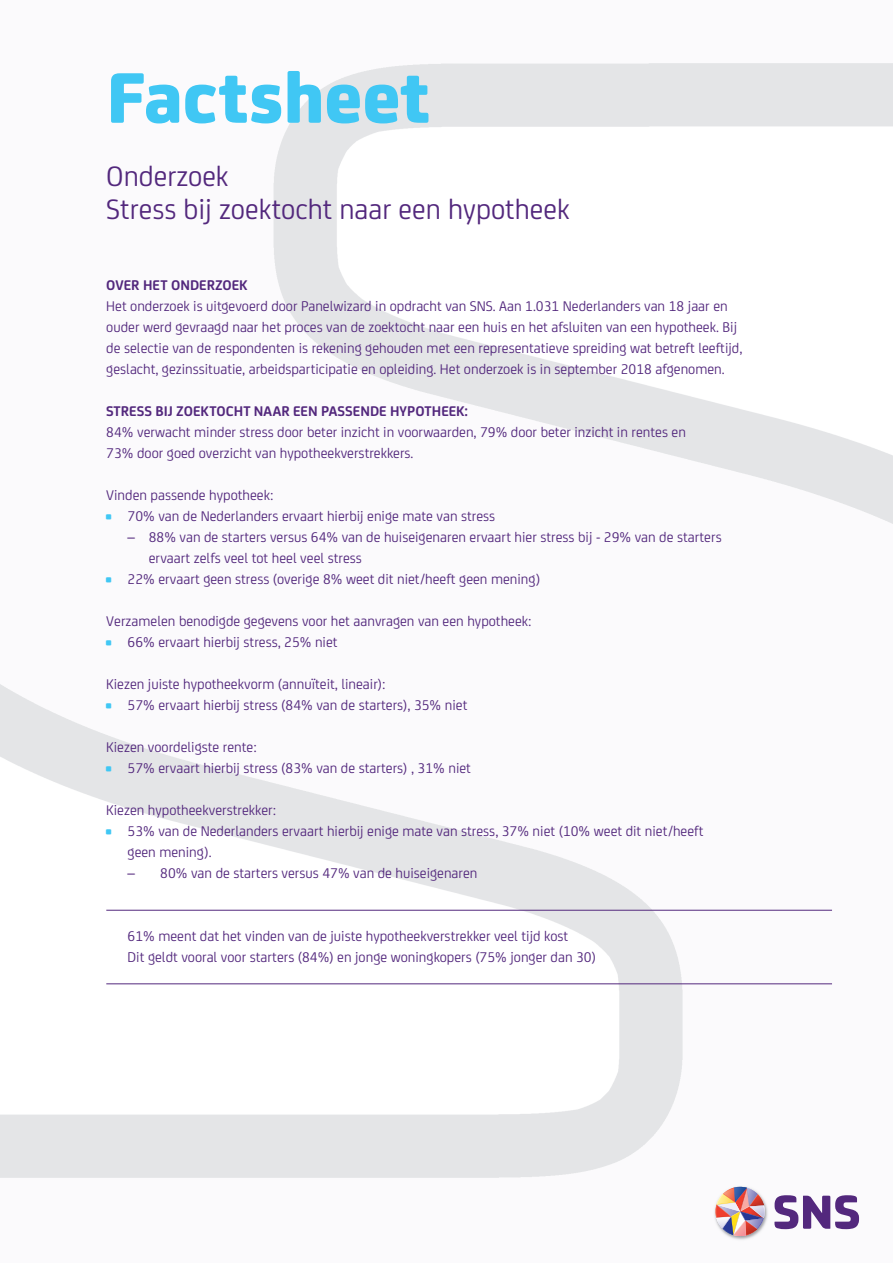
<style>
.page{position:relative;width:893px;height:1263px;background:#fff}
.page>*{position:absolute;margin:0;border:0;box-sizing:border-box;transform-origin:0 0}
.t1{font:800 76.5px "FS Joey";color:#40c7f4}
.t2{font:30px/33px "FS Joey";color:#53287d}
.t3{font:15px/21px "FS Joey";color:#53287d}
.t4{font:700 15px "FS Joey";color:#53287d}
</style>
<div class="page">
<img style="left:713px;top:1184px;width:57px;height:57px">
<svg style="left:713px;top:1184px;width:54px;height:55px"></svg>
<svg style="left:774px;top:1195px;width:85px;height:34px"></svg>
<hr style="left:106px;top:910px;width:726px;height:1px;background:#53287d">
<hr style="left:106px;top:983px;width:726px;height:1px;background:#53287d">
<svg style="left:106px;top:767px;width:5px;height:5px"></svg>
<h1 class="t1" style="left:106px;top:37px;width:326px">Factsheet</h1>
<h2 class="t2" style="left:106px;top:158px;width:465px">Onderzoek<br>Stress bij zoektocht naar een hypotheek</h2>
<p class="t4" style="left:106px;top:274px;width:143px">OVER HET ONDERZOEK</p>
<p class="t3" style="left:106px;top:294px;width:637px">Het onderzoek is uitgevoerd door Panelwizard in opdracht van SNS. Aan 1.031 Nederlanders van 18 jaar en ouder werd gevraagd naar het proces van de zoektocht naar een huis en het afsluiten van een hypotheek. Bij de selectie van de respondenten is rekening gehouden met een representatieve spreiding wat betreft leeftijd, geslacht, gezinssituatie, arbeidsparticipatie en opleiding. Het onderzoek is in september 2018 afgenomen.</p>
<p class="t4" style="left:106px;top:400px;width:363px">STRESS BIJ ZOEKTOCHT NAAR EEN PASSENDE HYPOTHEEK:</p>
<p class="t3" style="left:106px;top:420px;width:581px">84% verwacht minder stress door beter inzicht in voorwaarden, 79% door beter inzicht in rentes en<br>73% door goed overzicht van hypotheekverstrekkers.</p>
<p class="t3" style="left:128px;top:483px;width:369px;text-indent:-21px">Vinden passende hypotheek:<br>70% van de Nederlanders ervaart hierbij enige mate van stress</p>
<p class="t3" style="left:128px;top:525px;width:596px">– 88% van de starters versus 64% van de huiseigenaren ervaart hier stress bij - 29% van de starters</p>
<p class="t3" style="left:149px;top:546px;width:215px">ervaart zelfs veel tot heel veel stress</p>
<p class="t3" style="left:128px;top:567px;width:414px">22% ervaart geen stress (overige 8% weet dit niet/heeft geen mening)</p>
<p class="t3" style="left:128px;top:609px;width:406px;text-indent:-21px">Verzamelen benodigde gegevens voor het aanvragen van een hypotheek:<br>66% ervaart hierbij stress, 25% niet</p>
<p class="t3" style="left:128px;top:672px;width:341px;text-indent:-21px">Kiezen juiste hypotheekvorm (annuïteit, lineair):<br>57% ervaart hierbij stress (84% van de starters), 35% niet</p>
<p class="t3" style="left:128px;top:735px;width:345px;text-indent:-21px">Kiezen voordeligste rente:<br>57% ervaart hierbij stress (83% van de starters) , 31% niet</p>
<p class="t3" style="left:128px;top:798px;width:577px;text-indent:-21px">Kiezen hypotheekverstrekker:<br>53% van de Nederlanders ervaart hierbij enige mate van stress, 37% niet (10% weet dit niet/heeft geen mening).</p>
<p class="t3" style="left:128px;top:861px;width:351px">– 80% van de starters versus 47% van de huiseigenaren</p>
<p class="t3" style="left:128px;top:924px;width:470px">61% meent dat het vinden van de juiste hypotheekverstrekker veel tijd kost<br>Dit geldt vooral voor starters (84%) en jonge woningkopers (75% jonger dan 30)</p>
</div>
